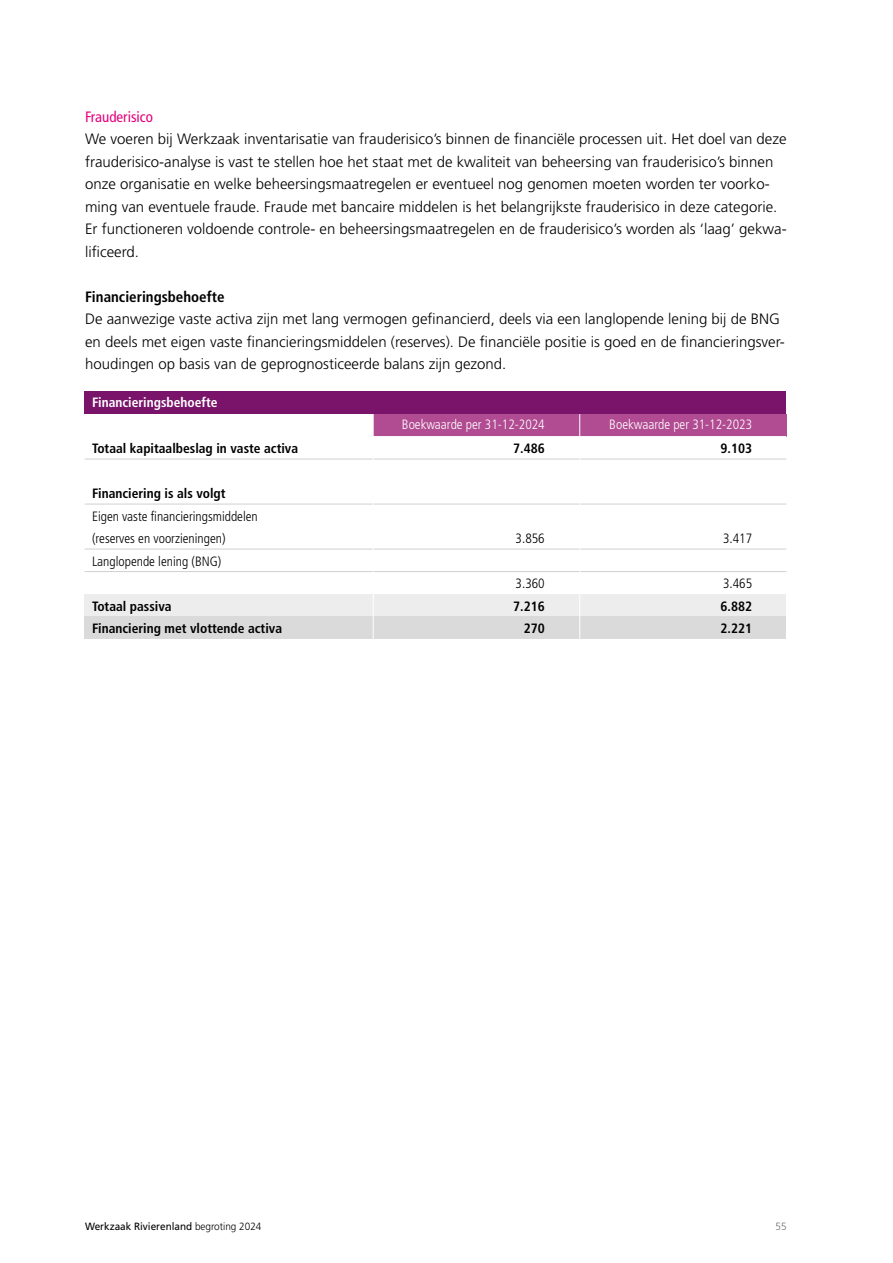
<style>
.page{position:relative;width:893px;height:1263px;background:#fff}
.page>*{position:absolute;margin:0;border:0;box-sizing:border-box;transform-origin:0 0}
.t1{font:300 15px/22.5px "Frutiger";color:#000}
.t2{font:700 condensed 15px "Frutiger";color:#000}
.t3{font:condensed 15px "Frutiger";color:#e6007d}
.t4{font:700 condensed 13.5px "Frutiger";color:#000}
.t5{font:300 condensed 13.5px/22.5px "Frutiger";color:#000}
.t6{font:300 condensed 13.5px "Frutiger";color:#fff}
.t7{font:700 condensed 13.5px "Frutiger";color:#fff}
.t8{font:10.5px "Frutiger";color:#000;scale:.95 1}
.t9{font:300 10.5px "Frutiger";color:#706f6f;scale:.95 1}
.s1{font-weight:300}
</style>
<div class="page">
<div style="left:85px;top:594px;width:701px;height:22px;background:#ededed"></div>
<div style="left:85px;top:616px;width:701px;height:23px;background:#dadada"></div>
<hr style="left:85px;top:459px;width:701px;height:1px;background:#d0d0d0">
<hr style="left:85px;top:504px;width:701px;height:1px;background:#d0d0d0">
<hr style="left:85px;top:549px;width:701px;height:1px;background:#d0d0d0">
<hr style="left:85px;top:571px;width:701px;height:1px;background:#d0d0d0">
<div style="left:85px;top:392px;width:701px;height:22px;background:#79146a"></div>
<div style="left:373px;top:414px;width:413px;height:22px;background:#b14b92"></div>
<hr style="left:373px;top:414px;width:1px;height:225px;background:#fff">
<hr style="left:579px;top:414px;width:1px;height:225px;background:#fff">
<p class="t3" style="left:85px;top:108px;width:69px">Frauderisico</p>
<p class="t1" style="left:85px;top:128px;width:703px">We voeren bij Werkzaak inventarisatie van frauderisico’s binnen de financiële processen uit. Het doel van deze frauderisico-analyse is vast te stellen hoe het staat met de kwaliteit van beheersing van frauderisico’s binnen onze organisatie en welke beheersingsmaatregelen er eventueel nog genomen moeten worden ter voorko&shy;ming van eventuele fraude. Fraude met bancaire middelen is het belangrijkste frauderisico in deze categorie.<br>Er functioneren voldoende controle- en beheersingsmaatregelen en de frauderisico’s worden als ‘laag’ gekwa&shy;lificeerd.</p>
<p class="t2" style="left:85px;top:287px;width:141px">Financieringsbehoefte</p>
<p class="t1" style="left:85px;top:308px;width:701px">De aanwezige vaste activa zijn met lang vermogen gefinancierd, deels via een langlopende lening bij de BNG en deels met eigen vaste financieringsmiddelen (reserves). De financiële positie is goed en de financieringsver&shy;houdingen op basis van de geprognosticeerde balans zijn gezond.</p>
<p class="t7" style="left:92px;top:394px;width:127px">Financieringsbehoefte</p>
<p class="t6" style="left:402px;top:417px;width:144px">Boekwaarde per 31-12-2024</p>
<p class="t6" style="left:609px;top:417px;width:144px">Boekwaarde per 31-12-2023</p>
<p class="t4" style="left:92px;top:441px;width:208px">Totaal kapitaalbeslag in vaste activa</p>
<p class="t4" style="left:513px;top:441px;width:33px">7.486</p>
<p class="t4" style="left:721px;top:441px;width:33px">9.103</p>
<p class="t4" style="left:92px;top:486px;width:135px">Financiering is als volgt</p>
<p class="t5" style="left:92px;top:505px;width:167px">Eigen vaste financieringsmiddelen (reserves en voorzieningen)</p>
<p class="t5" style="left:516px;top:528px;width:31px">3.856</p>
<p class="t5" style="left:723px;top:528px;width:31px">3.417</p>
<p class="t5" style="left:92px;top:550px;width:131px">Langlopende lening (BNG)</p>
<p class="t5" style="left:516px;top:573px;width:31px">3.360</p>
<p class="t5" style="left:723px;top:573px;width:31px">3.465</p>
<p class="t4" style="left:92px;top:598px;width:81px">Totaal passiva</p>
<p class="t4" style="left:513px;top:598px;width:33px">7.216</p>
<p class="t4" style="left:721px;top:598px;width:33px">6.882</p>
<p class="t4" style="left:92px;top:621px;width:192px">Financiering met vlottende activa</p>
<p class="t4" style="left:524px;top:621px;width:23px">270</p>
<p class="t4" style="left:721px;top:621px;width:33px">2.221</p>
<p class="t8" style="left:85px;top:1220px;width:187px">Werkzaak Rivierenland <span class="s1">begroting 2024</span></p>
<p class="t9" style="left:776px;top:1220px;width:13px">55</p>
</div>
